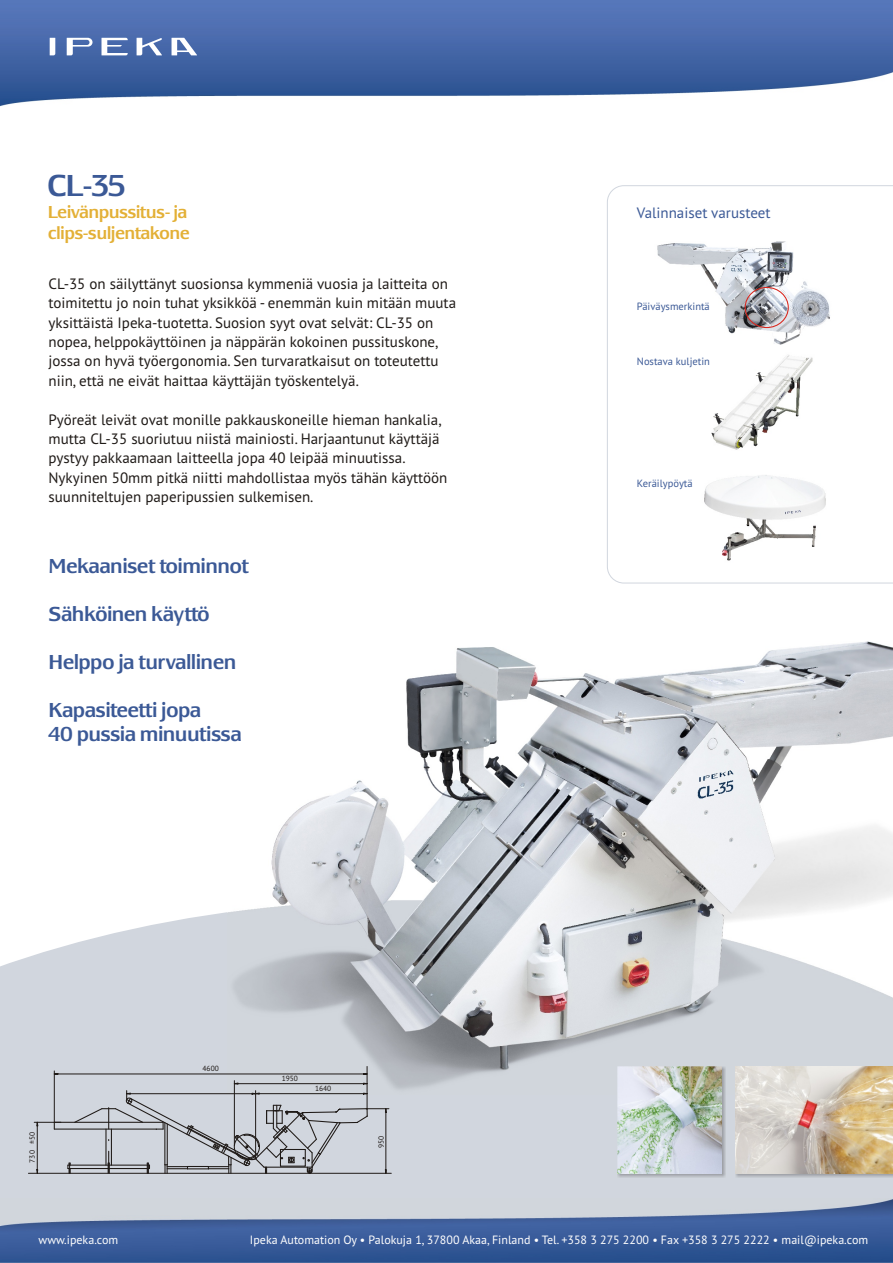
<style>
.page{position:relative;width:893px;height:1263px;background:#fff}
.page>*{position:absolute;margin:0;border:0;box-sizing:border-box;transform-origin:0 0}
.t1{font:300 31.5px "Lesmore RR";color:#3b5996}
.t2{font:300 21px/23.9px "Lesmore RR";color:#3b5996}
.t3{font:300 18px/20.5px "Lesmore RR";color:#e3b036}
.t4{font:15px/19.4px "PT Sans";color:#1f1a17}
.t5{font:15px "PT Sans";color:#3b5996}
.t6{font:12px "PT Sans";color:#fff}
.t7{font:10.5px "PT Sans";color:#3b5996}
.t8{font:7.5px "PT Sans";color:#1f1a17}
</style>
<div class="page">
<svg style="left:0;top:912px;width:893px;height:286px;background:#d3d8df"></svg>
<img style="left:0;top:0;width:893px;height:107px">
<img style="left:0;top:1198px;width:893px;height:65px">
<svg style="left:50px;top:38px;width:5px;height:17px"></svg>
<svg style="left:67px;top:38px;width:26px;height:17px"></svg>
<svg style="left:102px;top:38px;width:26px;height:17px"></svg>
<svg style="left:172px;top:38px;width:25px;height:17px"></svg>
<svg style="left:137px;top:38px;width:26px;height:18px"></svg>
<img style="left:227px;top:641px;width:666px;height:453px">
<img style="left:736px;top:1174px;width:157px;height:3px">
<img style="left:735px;top:1066px;width:158px;height:108px">
<img style="left:618px;top:1066px;width:107px;height:111px">
<img style="left:617px;top:1066px;width:105px;height:108px">
<hr style="left:28px;top:1173px;width:363px;height:1px;background:#1f1a17">
<hr style="left:367px;top:1066px;width:1px;height:43px;background:#1f1a17">
<hr style="left:234px;top:1080px;width:1px;height:65px;background:#1f1a17">
<hr style="left:238px;top:1083px;width:125px;height:1px;background:#1f1a17">
<svg style="left:362px;top:1082px;width:6px;height:3px"></svg>
<svg style="left:233px;top:1082px;width:6px;height:3px"></svg>
<hr style="left:54px;top:1071px;width:1px;height:51px;background:#1f1a17">
<hr style="left:58px;top:1073px;width:305px;height:1px;background:#1f1a17">
<svg style="left:362px;top:1072px;width:6px;height:3px"></svg>
<svg style="left:53px;top:1072px;width:6px;height:4px"></svg>
<svg style="left:34px;top:1091px;width:355px;height:83px;background:#bcc0c6"></svg>
<svg style="left:607px;top:185px;width:286px;height:398px"></svg>
<h1 class="t1" style="left:48px;top:167px;width:80px">CL-35</h1>
<p class="t3" style="left:48px;top:202px;width:143px">Leivänpussitus- ja clips-suljentakone</p>
<p class="t4" style="left:49px;top:275px;width:409px">CL-35 on säilyttänyt suosionsa kymmeniä vuosia ja laitteita on toimitettu jo noin tuhat yksikköä - enemmän kuin mitään muuta yksittäistä Ipeka-tuotetta. Suosion syyt ovat selvät: CL-35 on nopea, helppokäyttöinen ja näppärän kokoinen pussituskone, jossa on hyvä työergonomia. Sen turvaratkaisut on toteutettu niin, että ne eivät haittaa käyttäjän työskentelyä.</p>
<p class="t4" style="left:49px;top:411px;width:400px">Pyöreät leivät ovat monille pakkauskoneille hieman hankalia, mutta CL-35 suoriutuu niistä mainiosti. Harjaantunut käyttäjä pystyy pakkaamaan laitteella jopa 40 leipää minuutissa.<br>Nykyinen 50mm pitkä niitti mahdollistaa myös tähän käyttöön suunniteltujen paperipussien sulkemisen.</p>
<h2 class="t2" style="left:49px;top:554px;width:201px">Mekaaniset toiminnot</h2>
<h2 class="t2" style="left:49px;top:602px;width:162px">Sähköinen käyttö</h2>
<h2 class="t2" style="left:49px;top:650px;width:189px">Helppo ja turvallinen</h2>
<h2 class="t2" style="left:49px;top:698px;width:194px">Kapasiteetti jopa<br>40 pussia minuutissa</h2>
<p class="t8" style="left:29px;top:1163px;width:32px;rotate:-90deg">730 ±50</p>
<p class="t8" style="left:203px;top:1065px;width:18px">4600</p>
<p class="t8" style="left:282px;top:1075px;width:18px">1950</p>
<p class="t8" style="left:315px;top:1085px;width:18px">1640</p>
<p class="t8" style="left:378px;top:1148px;width:14px;rotate:-90deg">950</p>
<p class="t5" style="left:637px;top:206px;width:135px">Valinnaiset varusteet</p>
<p class="t7" style="left:637px;top:302px;width:74px">Päiväysmerkintä</p>
<p class="t7" style="left:637px;top:356px;width:74px">Nostava kuljetin</p>
<p class="t7" style="left:637px;top:479px;width:57px">Keräilypöytä</p>
<p class="t6" style="left:39px;top:1234px;width:81px">www.ipeka.com</p>
<p class="t6" style="left:250px;top:1234px;width:620px">Ipeka Automation Oy • Palokuja 1, 37800 Akaa, Finland • Tel. +358 3 275 2200 • Fax +358 3 275 2222 • mail@ipeka.com</p>
</div>
